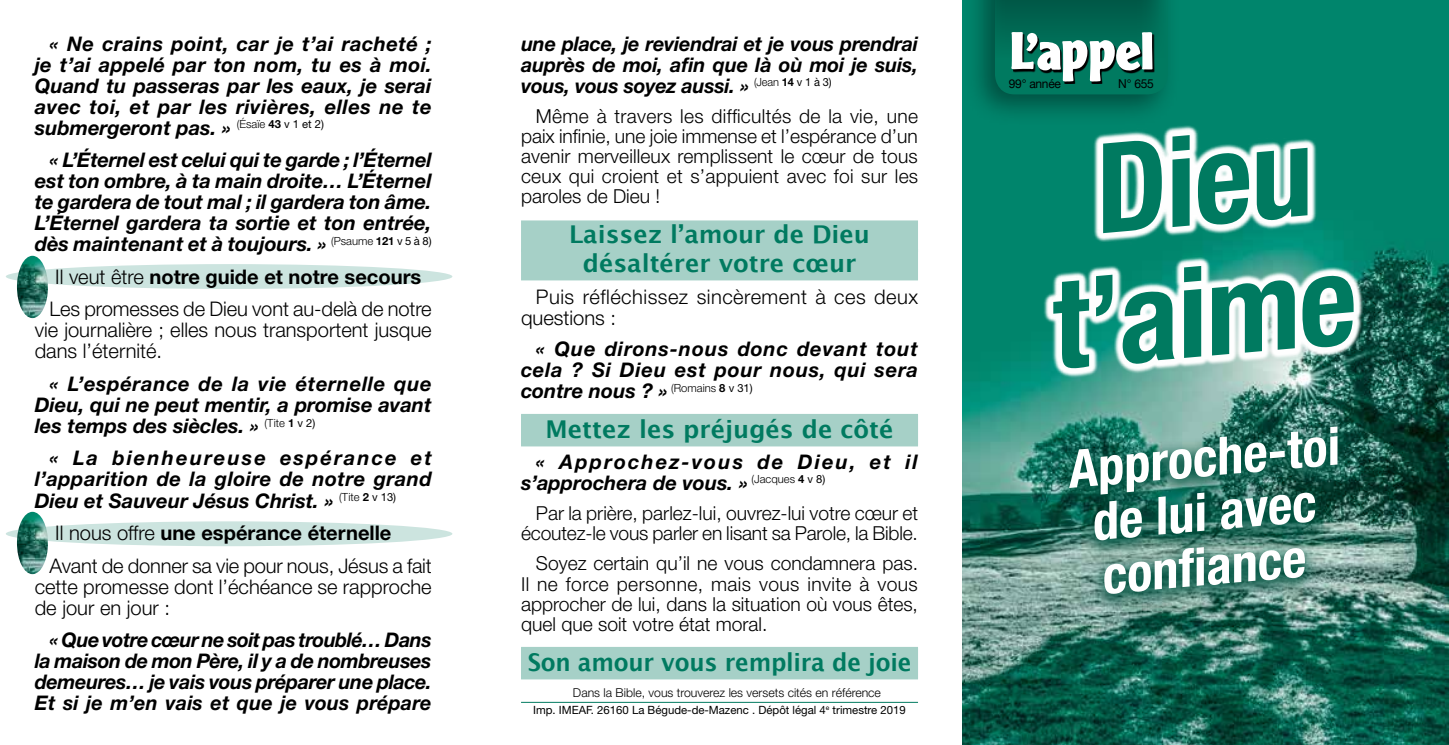
<style>
.page{position:relative;width:1449px;height:745px;background:#fff}
.page>*{position:absolute;margin:0;border:0;box-sizing:border-box;transform-origin:0 0}
.t1{font:700 condensed 124.77px/131.2px "Helvetica Neue";color:#007a60;text-align:center}
.t2{font:700 condensed 52.5px/54.2px "Helvetica Neue";color:#fff;text-align:center}
.t3{font:700 24.5px/29.4px "Lucida Grande";color:#007a60;text-align:center}
.t4{font:700 24.5px "Lucida Grande";color:#007a60;scale:.95 1}
.t5{font:italic 700 20.12px/21px "Helvetica Neue";color:#000;text-align:justify}
.t6{font:300 20.12px/32.6px "Helvetica Neue";color:#000}
.t7{font:italic 700 20.12px/21px "Helvetica Neue";letter-spacing:.105em;color:#000}
.t8{font:300 20.12px/21px "Helvetica Neue";letter-spacing:.025em;color:#000}
.t9{font:300 19.25px/20.1px "Helvetica Neue";color:#000;text-align:justify}
.t10{font:300 12.25px "Helvetica Neue";color:#000}
.t11{font:12.25px "Helvetica Neue";letter-spacing:-.02em;color:#000}
.t12{font:11.38px "Helvetica Neue";color:#000}
.s1{font-weight:700}
</style>
<div class="page">
<img style="left:962px;top:0;width:487px;height:744px">
<div style="left:963px;top:0;width:216px;height:126px;background:#000;opacity:.4"></div>
<div style="left:6px;top:264px;width:446px;height:25px;background:#cce4df;border-radius:50%"></div>
<img style="left:17px;top:255px;width:31px;height:63px">
<div style="left:6px;top:521px;width:446px;height:25px;background:#cce4df;border-radius:50%"></div>
<img style="left:17px;top:511px;width:31px;height:62px">
<div style="left:521px;top:220px;width:397px;height:32px;background:#a6d0c7"></div>
<div style="left:521px;top:249px;width:397px;height:31px;background:#a6d0c7"></div>
<div style="left:521px;top:414px;width:397px;height:32px;background:#a6d0c7"></div>
<div style="left:521px;top:413px;width:397px;height:32px;background:#a6d0c7"></div>
<div style="left:521px;top:647px;width:397px;height:32px;background:#a6d0c7"></div>
<div style="left:521px;top:646px;width:397px;height:32px;background:#a6d0c7"></div>
<hr style="left:521px;top:701px;width:397px;height:1px;background:#007a60">
<svg style="left:995px;top:0;width:172px;height:94px"></svg>
<svg style="left:1054px;top:416px;width:299px;height:198px;background:#367668"></svg>
<svg style="left:1043px;top:125px;width:320px;height:252px"></svg>
<p class="t5" style="left:35px;top:32px;width:399px;text-indent:15px">« Ne crains point, car je t’ai racheté ; je t’ai appelé par ton nom, tu es à moi.<br>Quand tu passeras par les eaux, je serai avec toi, et par les rivières, elles ne te submergeront pas. » <sup>(Ésaïe</sup> <sup>43</sup> <sup>v</sup> <sup>1</sup> <sup>et</sup> <sup>2)</sup></p>
<p class="t5" style="left:35px;top:149px;width:398px;text-indent:15px">« L’Éternel est celui qui te garde ; l’Éternel est ton ombre, à ta main droite… L’Éternel te gardera de tout mal ; il gardera ton âme.<br>L’Éternel gardera ta sortie et ton entrée, dès maintenant et à toujours. » <sup>(Psaume</sup> <sup>121</sup> <sup>v</sup> <sup>5</sup> <sup>à</sup> <sup>8)</sup></p>
<p class="t6" style="left:50px;top:260px;width:383px">Il veut être <span class="s1">notre guide et notre secours<br></span>Les promesses de Dieu vont au-delà de notre</p>
<p class="t6" style="left:35px;top:319px;width:398px;line-height:21px">vie journalière ; elles nous transportent jusque dans l’éternité.</p>
<p class="t5" style="left:35px;top:372px;width:398px;text-indent:15px">« L’espérance de la vie éternelle que Dieu, qui ne peut mentir, a promise avant les temps des siècles. » <sup>(Tite</sup> <sup>1</sup> <sup>v</sup> <sup>2)</sup></p>
<p class="t5" style="left:35px;top:447px;width:398px;text-indent:15px">« La bienheureuse espérance et l’apparition de la gloire de notre grand Dieu et Sauveur Jésus Christ. » <sup>(Tite</sup> <sup>2</sup> <sup>v</sup> <sup>13)</sup></p>
<p class="t6" style="left:50px;top:516px;width:384px">Il nous offre <span class="s1">une espérance éternelle<br></span>Avant de donner sa vie pour nous, Jésus a fait</p>
<p class="t6" style="left:35px;top:575px;width:398px;line-height:21px">cette promesse dont l’échéance se rapproche de jour en jour :</p>
<p class="t5" style="left:35px;top:628px;width:398px;text-indent:15px">« Que votre cœur ne soit pas troublé… Dans la maison de mon Père, il y a de nombreuses demeures… je vais vous préparer une place.<br>Et si je m’en vais et que je vous prépare</p>
<p class="t5" style="left:521px;top:32px;width:398px">une place, je reviendrai et je vous prendrai auprès de moi, afin que là où moi je suis, vous, vous soyez aussi. » <sup>(Jean</sup> <sup>14</sup> <sup>v</sup> <sup>1</sup> <sup>à</sup> <sup>3)</sup></p>
<p class="t9" style="left:521px;top:105px;width:399px;text-indent:15px">Même à travers les difficultés de la vie, une paix infinie, une joie immense et l’espérance d’un avenir merveilleux remplissent le cœur de tous ceux qui croient et s’appuient avec foi sur les paroles de Dieu !</p>
<p class="t3" style="left:569px;top:219px;width:302px">Laissez l’amour de Dieu désaltérer votre cœur</p>
<p class="t8" style="left:521px;top:285px;width:399px;text-indent:15px">Puis réfléchissez sincèrement à ces deux questions :</p>
<p class="t5" style="left:521px;top:337px;width:398px;text-indent:15px">« Que dirons-nous donc devant tout cela ? Si Dieu est pour nous, qui sera contre nous ? » <sup>(Romains</sup> <sup>8</sup> <sup>v</sup> <sup>31)</sup></p>
<p class="t3" style="left:545px;top:413px;width:349px">Mettez les préjugés de côté</p>
<p class="t7" style="left:521px;top:450px;width:398px;text-indent:15px">« Approchez-vous de Dieu, et il s’approchera de vous. » <sup>(Jacques</sup> <sup>4</sup> <sup>v</sup> <sup>8)</sup></p>
<p class="t9" style="left:521px;top:502px;width:399px;text-align:right">Par la prière, parlez-lui, ouvrez-lui votre cœur et écoutez-le vous parler en lisant sa Parole, la Bible.</p>
<p class="t9" style="left:521px;top:552px;width:398px;text-indent:15px">Soyez certain qu’il ne vous condamnera pas.<br>Il ne force personne, mais vous invite à vous approcher de lui, dans la situation où vous êtes, quel que soit votre état moral.</p>
<p class="t4" style="left:528px;top:641px;width:405px">Son amour vous remplira de joie</p>
<p class="t10" style="left:573px;top:684px;width:309px">Dans la Bible, vous trouverez les versets cités en référence</p>
<p class="t12" style="left:533px;top:702px;width:374px">Imp. IMEAF. 26160 La Bégude-de-Mazenc . Dépôt légal 4<sup>e</sup> trimestre 2019</p>
<p class="t11" style="left:1008px;top:75px;width:54px">99° année</p>
<p class="t11" style="left:1118px;top:75px;width:37px">N° 655</p>
<h1 class="t1" style="left:1031px;top:127px;width:307px;rotate:-5deg">Dieu t’aime</h1>
<h2 class="t2" style="left:1065px;top:441px;width:274px;rotate:-5deg">Approche-toi de lui avec confi ance</h2>
</div>
